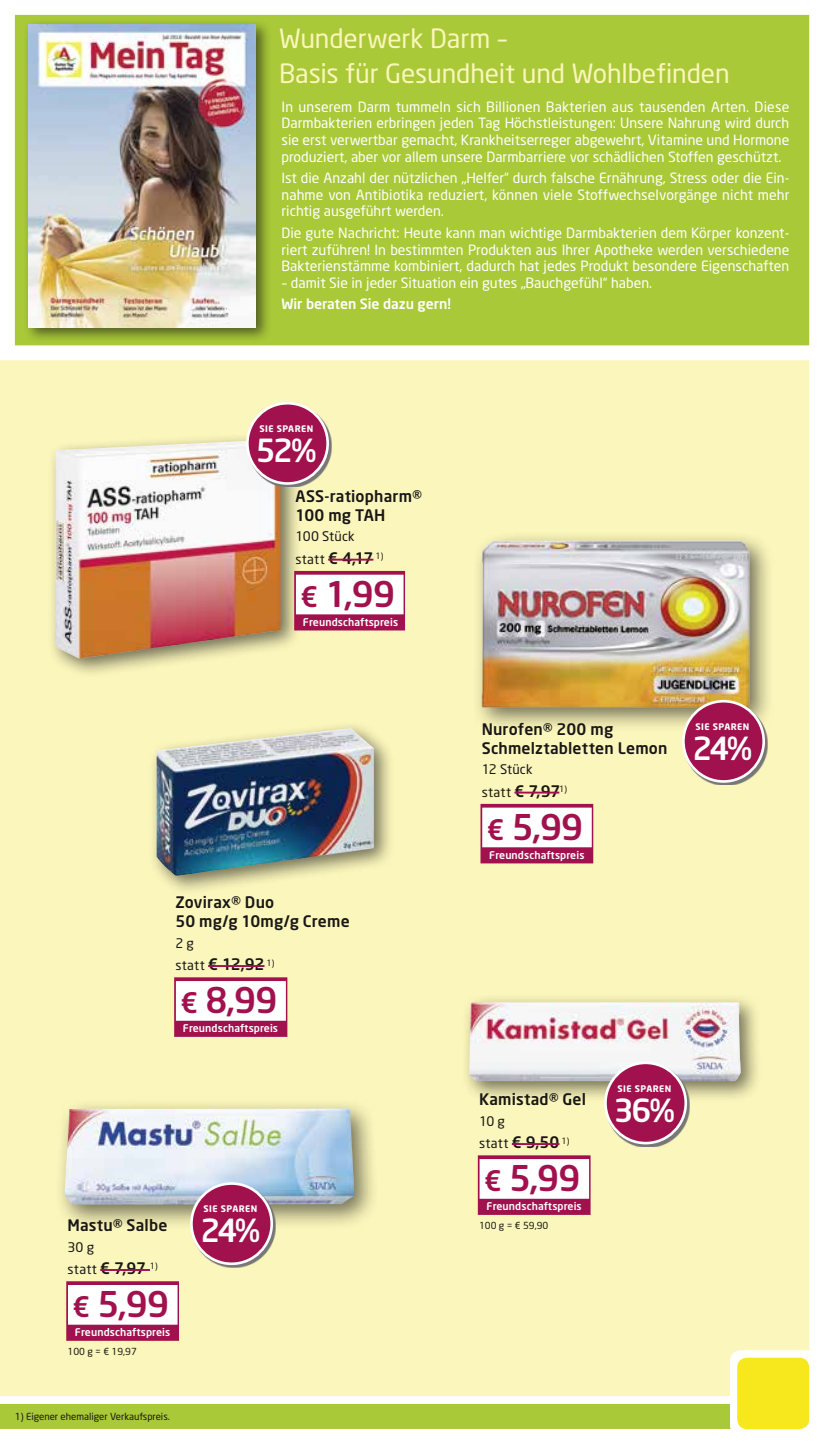
<style>
.page{position:relative;width:839px;height:1444px;background:#fff}
.page>*{position:absolute;margin:0;border:0;box-sizing:border-box;transform-origin:0 0}
.t1{font:500 35px "Neo Sans";letter-spacing:-.025em;color:#a0114d}
.t2{font:500 31.5px "Neo Sans";letter-spacing:-.085em;color:#fff}
.t3{font:26.25px/35px "Neo Sans";letter-spacing:-.005em;color:#fbf6bb}
.t4{font:500 15.75px/19.2px "Neo Sans";letter-spacing:.01em;color:#181715}
.t5{font:14px/16.6px "Neo Sans";color:#fff;text-align:justify}
.t6{font:500 14px "Neo Sans";color:#fff}
.t7{font:13.12px/22.8px "Neo Sans";letter-spacing:.02em;color:#181715}
.t8{font:500 10.5px "Neo Sans";letter-spacing:.01em;color:#fff}
.t9{font:9.62px "Neo Sans";color:#181715}
.t10{font:700 8.92px "Neo Sans";letter-spacing:.05em;color:#fff}
.s1{font-weight:500;font-size:15.75px}
.s2{font-size:28px}
.s3{font-weight:400;font-size:13.12px}
</style>
<div class="page">
<div style="left:0;top:1404px;width:769px;height:25px;background:#a9c938"></div>
<div style="left:0;top:368px;width:809px;height:1028px;background:#fbf6bb"></div>
<div style="left:729px;top:1350px;width:87px;height:86px;background:#fff;border-radius:11px"></div>
<div style="left:737px;top:1357px;width:72px;height:72px;background:#f7e81d;border-radius:10px"></div>
<svg style="left:0;top:14px;width:810px;height:354px;background:#b0cd48"></svg>
<div style="left:23px;top:18px;width:249px;height:325px;background:#181715;opacity:.6"></div>
<img style="left:29px;top:24px;width:227px;height:303px">
<div style="left:55px;top:1098px;width:325px;height:133px;background:#181715;opacity:.6"></div>
<img style="left:64px;top:1108px;width:290px;height:96px">
<div style="left:66px;top:1281px;width:113px;height:59px;background:#a0114d"></div>
<div style="left:68px;top:1285px;width:109px;height:39px;background:#fff"></div>
<hr style="left:100px;top:1269px;width:50px;height:2px;background:#a0114d">
<svg style="left:192px;top:1184px;width:83px;height:83px;background:#c7cdbd"></svg>
<div style="left:191px;top:1183px;width:81px;height:80px;background:#a0114d;border-radius:50%"></div>
<div style="left:190px;top:1182px;width:83px;height:83px;border:3px solid #fff;border-radius:50%"></div>
<div style="left:47px;top:432px;width:254px;height:247px;background:#181715;opacity:.6"></div>
<img style="left:55px;top:440px;width:225px;height:219px">
<div style="left:294px;top:571px;width:111px;height:59px;background:#a0114d"></div>
<div style="left:296px;top:574px;width:107px;height:40px;background:#fff"></div>
<hr style="left:328px;top:559px;width:45px;height:1px;background:#a0114d">
<svg style="left:248px;top:404px;width:83px;height:83px;fill:#fbf6bb"></svg>
<div style="left:247px;top:403px;width:80px;height:80px;background:#a0114d;border-radius:50%"></div>
<div style="left:246px;top:402px;width:83px;height:83px;border:3px solid #fff;border-radius:50%"></div>
<div style="left:460px;top:993px;width:302px;height:110px;background:#181715;opacity:.6"></div>
<img style="left:469px;top:1002px;width:271px;height:79px">
<div style="left:477px;top:1155px;width:113px;height:60px;background:#a0114d"></div>
<div style="left:479px;top:1159px;width:110px;height:39px;background:#fff"></div>
<hr style="left:511px;top:1143px;width:48px;height:2px;background:#a0114d">
<svg style="left:606px;top:1064px;width:83px;height:83px"></svg>
<div style="left:605px;top:1063px;width:80px;height:80px;background:#a0114d;border-radius:50%"></div>
<div style="left:604px;top:1061px;width:83px;height:83px;border:3px solid #fff;border-radius:50%"></div>
<div style="left:471px;top:530px;width:303px;height:203px;background:#181715;opacity:.6"></div>
<img style="left:481px;top:541px;width:268px;height:166px">
<div style="left:480px;top:804px;width:113px;height:59px;background:#a0114d"></div>
<div style="left:482px;top:807px;width:109px;height:40px;background:#fff"></div>
<hr style="left:514px;top:791px;width:45px;height:2px;background:#a0114d">
<svg style="left:684px;top:702px;width:83px;height:83px;background:#d3cca3"></svg>
<div style="left:683px;top:701px;width:80px;height:80px;background:#a0114d;border-radius:50%"></div>
<div style="left:682px;top:700px;width:82px;height:83px;border:3px solid #fff;border-radius:50%"></div>
<div style="left:148px;top:720px;width:247px;height:176px;background:#181715;opacity:.6"></div>
<img style="left:156px;top:728px;width:218px;height:148px">
<div style="left:174px;top:977px;width:113px;height:60px;background:#a0114d"></div>
<div style="left:176px;top:981px;width:110px;height:39px;background:#fff"></div>
<hr style="left:208px;top:965px;width:56px;height:2px;background:#a0114d">
<h3 class="t3" style="left:279px;top:21px;width:452px">Wunderwerk Darm –<br>Basis für Gesundheit und Wohlbefinden</h3>
<p class="t5" style="left:281px;top:98px;width:509px">In unserem Darm tummeln sich Billionen Bakterien aus tausenden Arten. Diese Darmbakterien erbringen jeden Tag Höchstleistungen: Unsere Nahrung wird durch sie erst verwertbar gemacht, Krankheitserreger abgewehrt, Vitamine und Hormone produziert, aber vor allem unsere Darmbarriere vor schädlichen Stoffen geschützt.</p>
<p class="t5" style="left:281px;top:169px;width:509px">Ist die Anzahl der nützlichen „Helfer“ durch falsche Ernährung, Stress oder die Ein&shy;nahme von Antibiotika reduziert, können viele Stoffwechselvorgänge nicht mehr richtig ausgeführt werden.</p>
<p class="t5" style="left:281px;top:224px;width:509px">Die gute Nachricht: Heute kann man wichtige Darmbakterien dem Körper konzent&shy;riert zuführen! In bestimmten Produkten aus Ihrer Apotheke werden verschiedene Bakterienstämme kombiniert, dadurch hat jedes Produkt besondere Eigenschaften</p>
<p class="t5" style="left:281px;top:274px;width:372px">– damit Sie in jeder Situation ein gutes „Bauchgefühl“ haben.</p>
<p class="t6" style="left:281px;top:295px;width:171px">Wir beraten Sie dazu gern!</p>
<p class="t10" style="left:259px;top:423px;width:55px">SIE SPAREN</p>
<h2 class="t2" style="left:256px;top:430px;width:62px">52%</h2>
<p class="t4" style="left:295px;top:486px;width:128px">ASS-ratiopharm®<br>100 mg TAH</p>
<p class="t7" style="left:295px;top:525px;width:89px">100 Stück statt <span class="s1">€ 4,17</span> <sup>1)</sup></p>
<h1 class="t1" style="left:300px;top:572px;width:96px"><span class="s2">€</span> 1,99</h1>
<p class="t8" style="left:303px;top:615px;width:97px">Freundschaftspreis</p>
<p class="t4" style="left:175px;top:892px;width:176px">Zovirax® Duo<br>50 mg/g 10mg/g Creme</p>
<p class="t7" style="left:175px;top:931px;width:20px">2 g</p>
<p class="t4" style="left:175px;top:954px;width:101px"><span class="s3">statt</span> € 12,92 <sup>1)</sup></p>
<h1 class="t1" style="left:180px;top:978px;width:99px"><span class="s2">€</span> 8,99</h1>
<p class="t8" style="left:183px;top:1021px;width:97px">Freundschaftspreis</p>
<p class="t4" style="left:67px;top:1215px;width:101px">Mastu® Salbe</p>
<p class="t7" style="left:67px;top:1235px;width:92px">30 g<br>statt <span class="s1">€ 7,97</span> <sup>1)</sup></p>
<h1 class="t1" style="left:72px;top:1282px;width:98px"><span class="s2">€</span> 5,99</h1>
<p class="t8" style="left:75px;top:1325px;width:97px">Freundschaftspreis</p>
<p class="t9" style="left:67px;top:1345px;width:71px">100 g = € 19,97</p>
<p class="t9" style="left:15px;top:1411px;width:156px">1) Eigener ehemaliger Verkaufspreis.</p>
<p class="t10" style="left:203px;top:1203px;width:55px">SIE SPAREN</p>
<h2 class="t2" style="left:200px;top:1210px;width:61px">24%</h2>
<p class="t4" style="left:481px;top:719px;width:187px">Nurofen® 200 mg<br>Schmelztabletten Lemon</p>
<p class="t7" style="left:481px;top:758px;width:87px">12 Stück<br>statt <span class="s1">€ 7,97</span><sup>1)</sup></p>
<h1 class="t1" style="left:486px;top:805px;width:98px"><span class="s2">€</span> 5,99</h1>
<p class="t8" style="left:489px;top:848px;width:97px">Freundschaftspreis</p>
<p class="t10" style="left:695px;top:721px;width:55px">SIE SPAREN</p>
<h2 class="t2" style="left:692px;top:728px;width:61px">24%</h2>
<p class="t4" style="left:479px;top:1089px;width:108px">Kamistad® Gel</p>
<p class="t7" style="left:479px;top:1109px;width:92px">10 g<br>statt <span class="s1">€ 9,50</span> <sup>1)</sup></p>
<h1 class="t1" style="left:484px;top:1156px;width:98px"><span class="s2">€</span> 5,99</h1>
<p class="t8" style="left:486px;top:1199px;width:97px">Freundschaftspreis</p>
<p class="t9" style="left:479px;top:1219px;width:71px">100 g = € 59,90</p>
<p class="t10" style="left:617px;top:1082px;width:55px">SIE SPAREN</p>
<h2 class="t2" style="left:613px;top:1090px;width:63px">36%</h2>
</div>
